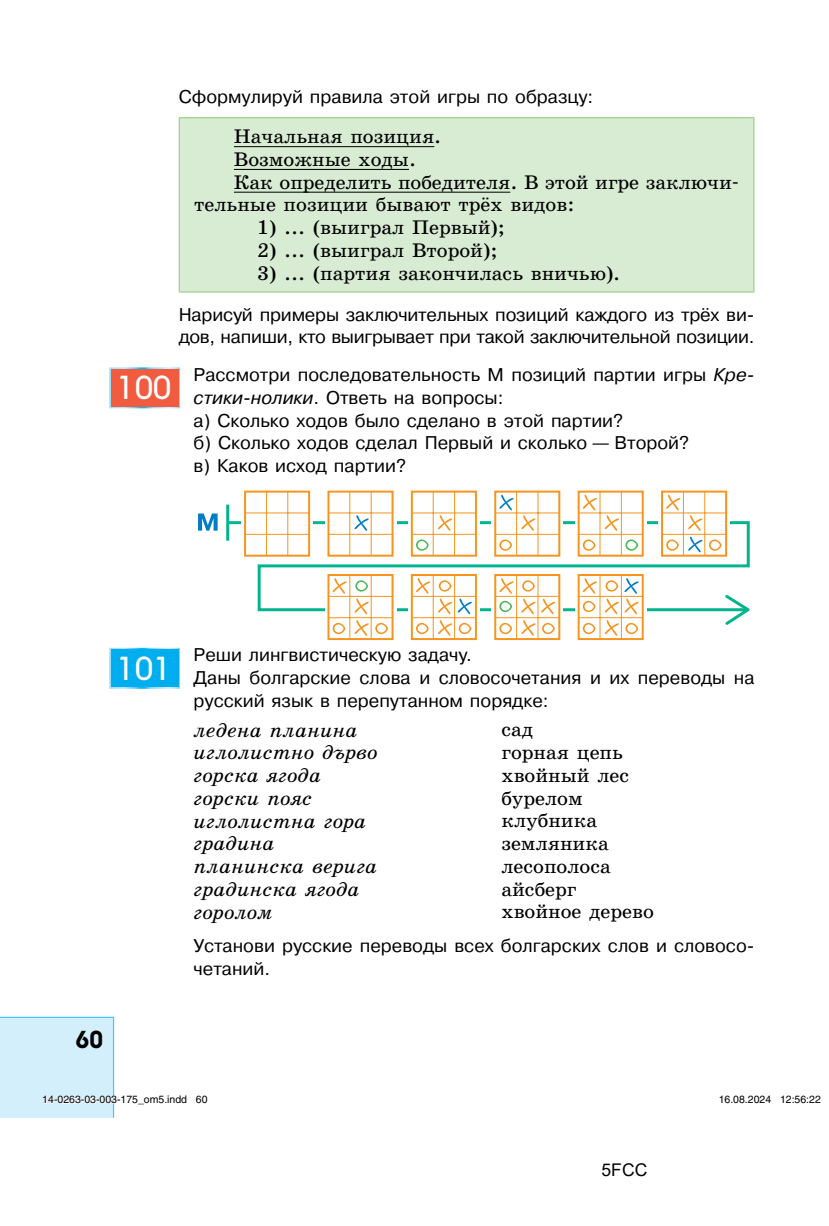
<style>
.page{position:relative;width:829px;height:1226px;background:#fff}
.page>*{position:absolute;margin:0;border:0;box-sizing:border-box;transform-origin:0 0}
.t1{font:500 33.25px "Bauhaus C";color:#fff}
.t2{font:600 24.5px "Bauhaus C";color:#000}
.t3{font:19.95px/22.8px "School Book C San Pin";color:#000}
.t4{font:italic 19.95px/22.8px "School Book C San Pin";color:#000}
.t5{font:18.38px/22.8px "Pragmatica C";color:#000}
.t6{font:17.5px "Arial";color:#000}
.t7{font:10.5px "Helvetica";color:#000}
.s1{font-style:italic}
</style>
<div class="page">
<div style="left:179px;top:118px;width:574px;height:174px;background:#d8ecd4"></div>
<hr style="left:179px;top:117px;width:575px;height:1px;background:#9fd18a">
<hr style="left:179px;top:118px;width:1px;height:173px;background:#9fd18a">
<hr style="left:753px;top:118px;width:1px;height:173px;background:#9fd18a">
<hr style="left:179px;top:291px;width:575px;height:1px;background:#9fd18a">
<hr style="left:234px;top:146px;width:200px;height:1px;background:#000">
<hr style="left:234px;top:169px;width:175px;height:1px;background:#000">
<hr style="left:234px;top:192px;width:276px;height:1px;background:#000">
<svg style="left:226px;top:504px;width:523px;height:108px"></svg>
<svg style="left:198px;top:513px;width:19px;height:17px"></svg>
<div style="left:241px;top:488px;width:72px;height:71px;background:#fff"></div>
<div style="left:325px;top:488px;width:71px;height:71px;background:#fff"></div>
<div style="left:408px;top:488px;width:71px;height:71px;background:#fff"></div>
<div style="left:491px;top:488px;width:72px;height:71px;background:#fff"></div>
<div style="left:575px;top:488px;width:71px;height:71px;background:#fff"></div>
<div style="left:658px;top:488px;width:71px;height:71px;background:#fff"></div>
<div style="left:325px;top:571px;width:71px;height:71px;background:#fff"></div>
<svg style="left:408px;top:571px;width:71px;height:70px"></svg>
<svg style="left:491px;top:571px;width:72px;height:70px"></svg>
<svg style="left:575px;top:571px;width:71px;height:70px"></svg>
<div style="left:244px;top:490px;width:66px;height:66px;border:2px solid #f7941e"></div>
<hr style="left:245px;top:534px;width:64px;height:1px;background:#f7941e">
<hr style="left:245px;top:512px;width:64px;height:1px;background:#f7941e">
<hr style="left:287px;top:491px;width:1px;height:64px;background:#f7941e">
<hr style="left:266px;top:491px;width:1px;height:64px;background:#f7941e">
<div style="left:327px;top:490px;width:66px;height:66px;border:2px solid #f7941e"></div>
<hr style="left:328px;top:534px;width:64px;height:1px;background:#f7941e">
<hr style="left:328px;top:512px;width:64px;height:1px;background:#f7941e">
<hr style="left:370px;top:491px;width:1px;height:64px;background:#f7941e">
<hr style="left:349px;top:491px;width:1px;height:64px;background:#f7941e">
<svg style="left:354px;top:515px;width:15px;height:16px"></svg>
<div style="left:411px;top:490px;width:66px;height:66px;border:2px solid #f7941e"></div>
<hr style="left:412px;top:534px;width:64px;height:1px;background:#f7941e">
<hr style="left:412px;top:512px;width:64px;height:1px;background:#f7941e">
<hr style="left:454px;top:491px;width:1px;height:64px;background:#f7941e">
<hr style="left:432px;top:491px;width:1px;height:64px;background:#f7941e">
<svg style="left:438px;top:515px;width:14px;height:16px"></svg>
<div style="left:494px;top:490px;width:66px;height:66px;border:2px solid #f7941e"></div>
<hr style="left:495px;top:534px;width:64px;height:1px;background:#f7941e">
<hr style="left:495px;top:512px;width:64px;height:1px;background:#f7941e">
<hr style="left:537px;top:491px;width:1px;height:64px;background:#f7941e">
<hr style="left:516px;top:491px;width:1px;height:64px;background:#f7941e">
<svg style="left:521px;top:515px;width:15px;height:16px"></svg>
<div style="left:577px;top:490px;width:66px;height:66px;border:2px solid #f7941e"></div>
<hr style="left:578px;top:534px;width:64px;height:1px;background:#f7941e">
<hr style="left:578px;top:512px;width:64px;height:1px;background:#f7941e">
<hr style="left:620px;top:491px;width:1px;height:64px;background:#f7941e">
<hr style="left:599px;top:491px;width:1px;height:64px;background:#f7941e">
<svg style="left:604px;top:515px;width:15px;height:16px"></svg>
<div style="left:661px;top:490px;width:66px;height:66px;border:2px solid #f7941e"></div>
<hr style="left:662px;top:534px;width:64px;height:1px;background:#f7941e">
<hr style="left:662px;top:512px;width:64px;height:1px;background:#f7941e">
<hr style="left:704px;top:491px;width:1px;height:64px;background:#f7941e">
<hr style="left:682px;top:491px;width:1px;height:64px;background:#f7941e">
<svg style="left:416px;top:539px;width:12px;height:12px"></svg>
<svg style="left:499px;top:539px;width:13px;height:12px"></svg>
<svg style="left:582px;top:539px;width:13px;height:12px"></svg>
<svg style="left:625px;top:539px;width:13px;height:12px"></svg>
<svg style="left:708px;top:539px;width:13px;height:12px"></svg>
<svg style="left:666px;top:539px;width:12px;height:12px"></svg>
<svg style="left:499px;top:494px;width:15px;height:17px"></svg>
<svg style="left:582px;top:494px;width:15px;height:17px"></svg>
<svg style="left:666px;top:494px;width:14px;height:17px"></svg>
<svg style="left:687px;top:515px;width:15px;height:38px"></svg>
<div style="left:327px;top:574px;width:66px;height:66px;border:2px solid #f7941e"></div>
<hr style="left:328px;top:617px;width:64px;height:1px;background:#f7941e">
<hr style="left:328px;top:596px;width:64px;height:1px;background:#f7941e">
<hr style="left:370px;top:575px;width:1px;height:64px;background:#f7941e">
<hr style="left:349px;top:575px;width:1px;height:64px;background:#f7941e">
<div style="left:411px;top:574px;width:66px;height:66px;border:2px solid #f7941e"></div>
<hr style="left:412px;top:617px;width:64px;height:1px;background:#f7941e">
<hr style="left:412px;top:596px;width:64px;height:1px;background:#f7941e">
<hr style="left:454px;top:575px;width:1px;height:64px;background:#f7941e">
<hr style="left:432px;top:575px;width:1px;height:64px;background:#f7941e">
<div style="left:494px;top:574px;width:66px;height:66px;border:2px solid #f7941e"></div>
<hr style="left:495px;top:617px;width:64px;height:1px;background:#f7941e">
<hr style="left:495px;top:596px;width:64px;height:1px;background:#f7941e">
<hr style="left:537px;top:575px;width:1px;height:64px;background:#f7941e">
<hr style="left:516px;top:575px;width:1px;height:64px;background:#f7941e">
<div style="left:577px;top:574px;width:66px;height:66px;border:2px solid #f7941e"></div>
<hr style="left:578px;top:617px;width:64px;height:1px;background:#f7941e">
<hr style="left:578px;top:596px;width:64px;height:1px;background:#f7941e">
<hr style="left:620px;top:575px;width:1px;height:64px;background:#f7941e">
<hr style="left:599px;top:575px;width:1px;height:64px;background:#f7941e">
<svg style="left:416px;top:622px;width:12px;height:12px"></svg>
<svg style="left:332px;top:622px;width:13px;height:12px"></svg>
<svg style="left:499px;top:622px;width:13px;height:12px"></svg>
<svg style="left:582px;top:622px;width:13px;height:12px"></svg>
<svg style="left:582px;top:600px;width:13px;height:12px"></svg>
<svg style="left:499px;top:600px;width:13px;height:12px"></svg>
<svg style="left:522px;top:580px;width:12px;height:12px"></svg>
<svg style="left:355px;top:580px;width:13px;height:12px"></svg>
<svg style="left:438px;top:580px;width:13px;height:12px"></svg>
<svg style="left:375px;top:622px;width:13px;height:12px"></svg>
<svg style="left:498px;top:577px;width:16px;height:17px"></svg>
<svg style="left:582px;top:577px;width:15px;height:17px"></svg>
<svg style="left:415px;top:577px;width:15px;height:17px"></svg>
<svg style="left:332px;top:578px;width:15px;height:16px"></svg>
<svg style="left:604px;top:577px;width:35px;height:59px"></svg>
<svg style="left:520px;top:598px;width:35px;height:38px"></svg>
<svg style="left:437px;top:598px;width:35px;height:38px"></svg>
<svg style="left:354px;top:598px;width:15px;height:38px"></svg>
<svg style="left:725px;top:595px;width:24px;height:30px"></svg>
<div style="left:109px;top:367px;width:71px;height:41px;background:#f15b40"></div>
<div style="left:109px;top:647px;width:71px;height:41px;background:#00aeef"></div>
<svg style="left:0;top:1016px;width:115px;height:102px;background:#d2eefb"></svg>
<div style="left:202px;top:1095px;width:5px;height:8px;border:1px solid #fff;border-radius:50%"></div>
<p class="t5" style="left:179px;top:85px;width:416px">Сформулируй правила этой игры по образцу:</p>
<p class="t3" style="left:234px;top:125px;width:209px">Начальная позиция.</p>
<p class="t3" style="left:234px;top:148px;width:184px">Возможные ходы.</p>
<p class="t3" style="left:234px;top:171px;width:506px">Как определить победителя. В этой игре заключи‑</p>
<p class="t3" style="left:194px;top:193px;width:382px">тельные позиции бывают трёх видов:</p>
<p class="t3" style="left:257px;top:216px;width:249px">1) ... (выиграл Первый);</p>
<p class="t3" style="left:257px;top:239px;width:242px">2) ... (выиграл Второй);</p>
<p class="t3" style="left:257px;top:262px;width:364px">3) ... (партия закончилась вничью).</p>
<p class="t5" style="left:179px;top:303px;width:577px">Нарисуй примеры заключительных позиций каждого из трёх ви‑ дов, напиши, кто выигрывает при такой заключительной позиции.</p>
<h1 class="t1" style="left:117px;top:369px;width:56px">100</h1>
<p class="t5" style="left:193px;top:363px;width:562px">Рассмотри последовательность М позиций партии игры <span class="s1">Кре&shy;стики-нолики</span>. Ответь на вопросы:<br>а) Сколько ходов было сделано в этой партии?<br>б) Сколько ходов сделал Первый и сколько — Второй?<br>в) Каков исход партии?</p>
<h1 class="t1" style="left:117px;top:650px;width:56px">101</h1>
<p class="t5" style="left:193px;top:644px;width:562px">Реши лингвистическую задачу.<br>Даны болгарские слова и словосочетания и их переводы на русский язык в перепутанном порядке:</p>
<p class="t4" style="left:193px;top:718px;width:185px">ледена планина иглолистно дърво горска ягода горски пояс иглолистна гора градина планинска верига градинска ягода горолом</p>
<p class="t3" style="left:501px;top:718px;width:154px">сад<br>горная цепь хвойный лес бурелом клубника земляника лесополоса айсберг хвойное дерево</p>
<p class="t5" style="left:193px;top:934px;width:559px">Установи русские переводы всех болгарских слов и словосо&shy;четаний.</p>
<h2 class="t2" style="left:76px;top:1024px;width:29px">60</h2>
<p class="t7" style="left:42px;top:1093px;width:167px">14-0263-03-003-175_om5.indd 60</p>
<p class="t7" style="left:718px;top:1093px;width:104px">16.08.2024 12:56:22</p>
<p class="t6" style="left:601px;top:1157px;width:47px">5FCC</p>
</div>
